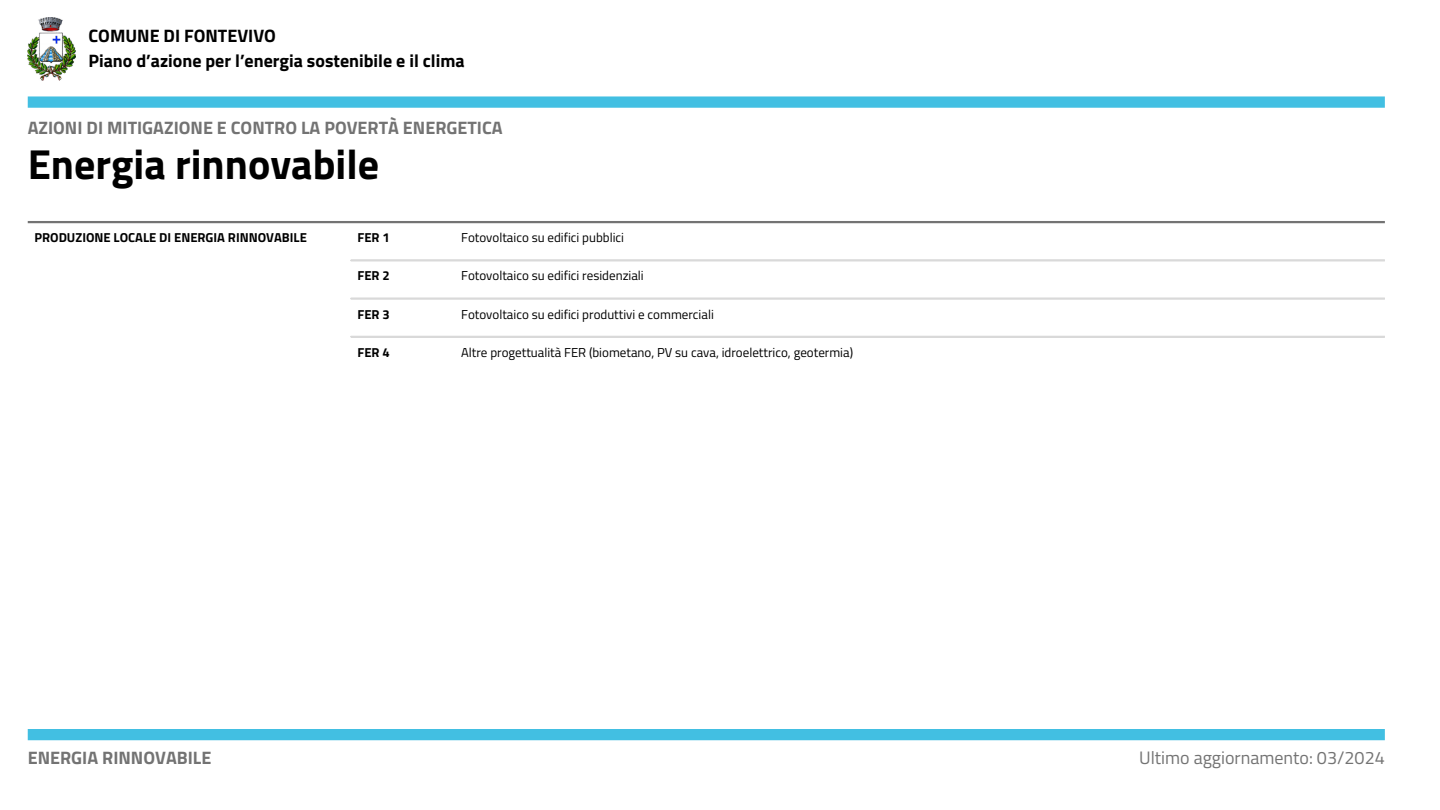
<style>
.page{position:relative;width:1440px;height:810px;background:#fff}
.page>*{position:absolute;margin:0;border:0;box-sizing:border-box;transform-origin:0 0}
.t1{font:700 42px "Titillium Web";color:#000}
.t2{font:700 18px "Titillium Web";color:#737373}
.t3{font:700 18px/24.8px "Titillium Web";color:#000}
.t4{font:18px "Titillium Web";color:#737373}
.t5{font:13px "Titillium Web";color:#000}
.t6{font:700 13px "Titillium Web";color:#000}
</style>
<div class="page">
<div style="left:28px;top:96px;width:1357px;height:12px;background:#42bfe2"></div>
<div style="left:28px;top:729px;width:1357px;height:11px;background:#42bfe2"></div>
<img style="left:28px;top:17px;width:48px;height:63px">
<hr style="left:28px;top:221px;width:1357px;height:2px;background:#737373">
<hr style="left:351px;top:259px;width:1034px;height:2px;background:#d9d9d9">
<hr style="left:351px;top:297px;width:1034px;height:3px;background:#d9d9d9">
<hr style="left:351px;top:336px;width:1034px;height:2px;background:#d9d9d9">
<p class="t3" style="left:89px;top:23px;width:378px">COMUNE DI FONTEVIVO<br>Piano d’azione per l’energia sostenibile e il clima</p>
<p class="t2" style="left:28px;top:114px;width:476px">AZIONI DI MITIGAZIONE E CONTRO LA POVERTÀ ENERGETICA</p>
<p class="t1" style="left:28px;top:132px;width:353px">Energia rinnovabile</p>
<p class="t6" style="left:35px;top:227px;width:274px">PRODUZIONE LOCALE DI ENERGIA RINNOVABILE</p>
<h3 class="t6" style="left:357px;top:227px;width:34px">FER 1</h3>
<p class="t5" style="left:461px;top:227px;width:164px">Fotovoltaico su edifici pubblici</p>
<h2 class="t6" style="left:357px;top:266px;width:34px">FER 2</h2>
<h1 class="t5" style="left:461px;top:266px;width:184px">Fotovoltaico su edifici residenziali</h1>
<p class="t6" style="left:357px;top:304px;width:34px">FER 3</p>
<p class="t5" style="left:461px;top:304px;width:254px">Fotovoltaico su edifici produttivi e commerciali</p>
<p class="t6" style="left:357px;top:342px;width:34px">FER 4</p>
<p class="t5" style="left:461px;top:342px;width:393px">Altre progettualità FER (biometano, PV su cava, idroelettrico, geotermia)</p>
<p class="t2" style="left:28px;top:744px;width:185px">ENERGIA RINNOVABILE</p>
<p class="t4" style="left:1139px;top:744px;width:247px">Ultimo aggiornamento: 03/2024</p>
</div>
